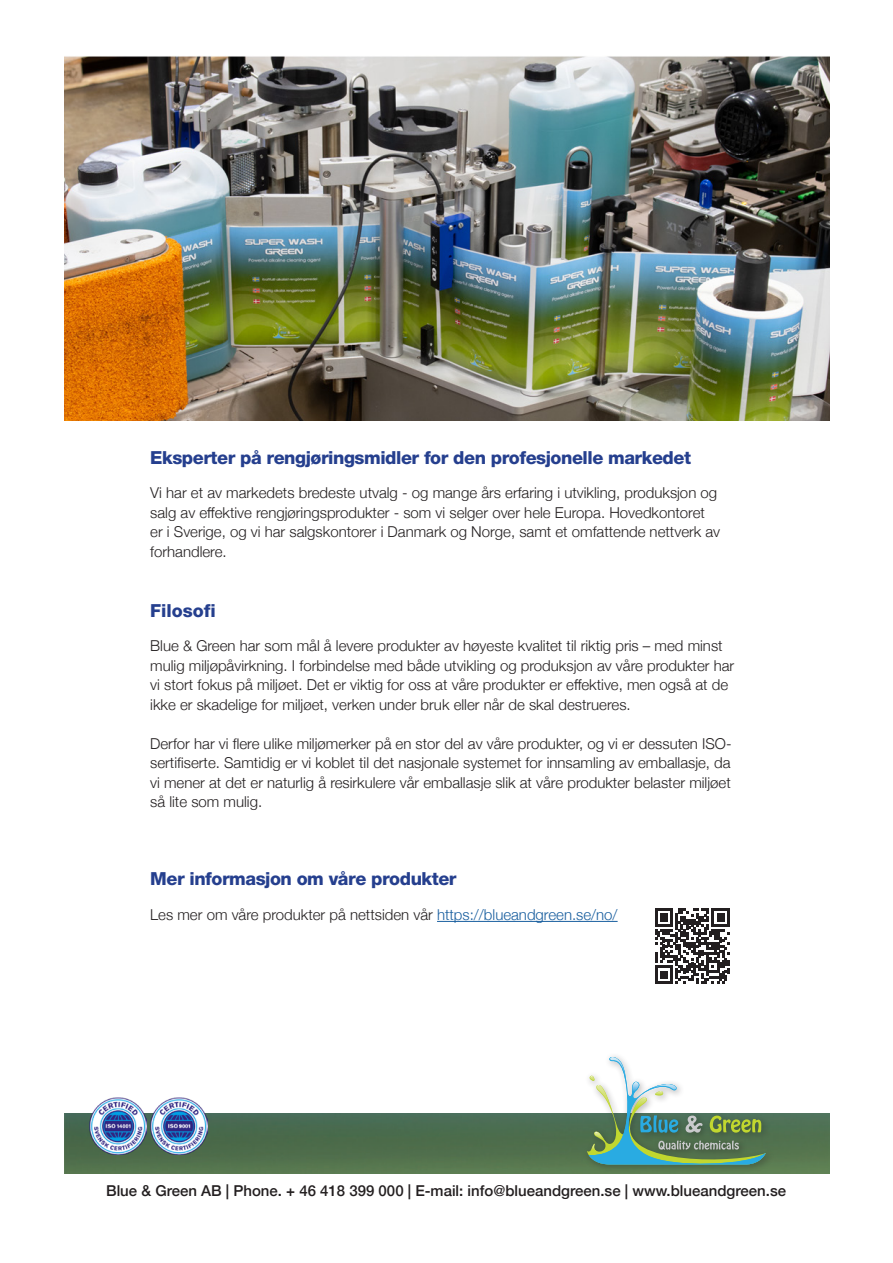
<style>
.page{position:relative;width:893px;height:1263px;background:#fff}
.page>*{position:absolute;margin:0;border:0;box-sizing:border-box;transform-origin:0 0}
.Produktnamn{font:800 18px "Helvetica Neue";letter-spacing:-.025em;color:#253f8e}
.Rubrik_2{font:800 18px "Helvetica Neue";color:#253f8e}
.Brödtext{font:300 15px/19.5px "Helvetica Neue";color:#231f20}
.Brödtext-2{font:500 15px "Helvetica Neue";color:#231f20}
.s1{color:#175d9e}
</style>
<div class="page">
<img style="left:65px;top:56px;width:765px;height:364px">
<img style="left:64px;top:1113px;width:766px;height:61px">
<div style="left:582px;top:1052px;width:193px;height:122px;background:#231f20;opacity:.3"></div>
<svg style="left:587px;top:1057px;width:179px;height:111px"></svg>
<img style="left:150px;top:1097px;width:58px;height:57px">
<img style="left:90px;top:1097px;width:57px;height:57px">
<hr style="left:437px;top:921px;width:181px;height:1px;background:#175d9e">
<svg style="left:655px;top:908px;width:75px;height:75px"></svg>
<p class="Produktnamn" style="left:150px;top:447px;width:542px">Eksperter på rengjøringsmidler for den profesjonelle markedet</p>
<p class="Brödtext" style="left:150px;top:482px;width:571px">Vi har et av markedets bredeste utvalg - og mange års erfaring i utvikling, produksjon og salg av effektive rengjøringsprodukter - som vi selger over hele Europa. Hovedkontoret er i Sverige, og vi har salgskontorer i Danmark og Norge, samt et omfattende nettverk av forhandlere.</p>
<p class="Rubrik_2" style="left:150px;top:600px;width:67px">Filosofi</p>
<p class="Brödtext" style="left:150px;top:635px;width:586px">Blue &amp; Green har som mål å levere produkter av høyeste kvalitet til riktig pris – med minst mulig miljøpåvirkning. I forbindelse med både utvikling og produksjon av våre produkter har vi stort fokus på miljøet. Det er viktig for oss at våre produkter er effektive, men også at de ikke er skadelige for miljøet, verken under bruk eller når de skal destrueres.</p>
<p class="Brödtext" style="left:150px;top:733px;width:583px;text-align:justify">Derfor har vi flere ulike miljømerker på en stor del av våre produkter, og vi er dessuten ISO&shy;sertifiserte. Samtidig er vi koblet til det nasjonale systemet for innsamling av emballasje, da vi mener at det er naturlig å resirkulere vår emballasje slik at våre produkter belaster miljøet så lite som mulig.</p>
<p class="Produktnamn" style="left:150px;top:868px;width:308px">Mer informasjon om våre produkter</p>
<p class="Brödtext" style="left:150px;top:904px;width:469px">Les mer om våre produkter på nettsiden vår <span class="s1">https://blueandgreen.se/no/</span></p>
<p class="Brödtext-2" style="left:106px;top:1178px;width:681px">Blue &amp; Green AB | Phone. + 46 418 399 000 | E-mail: info@blueandgreen.se | www.blueandgreen.se</p>
</div>
